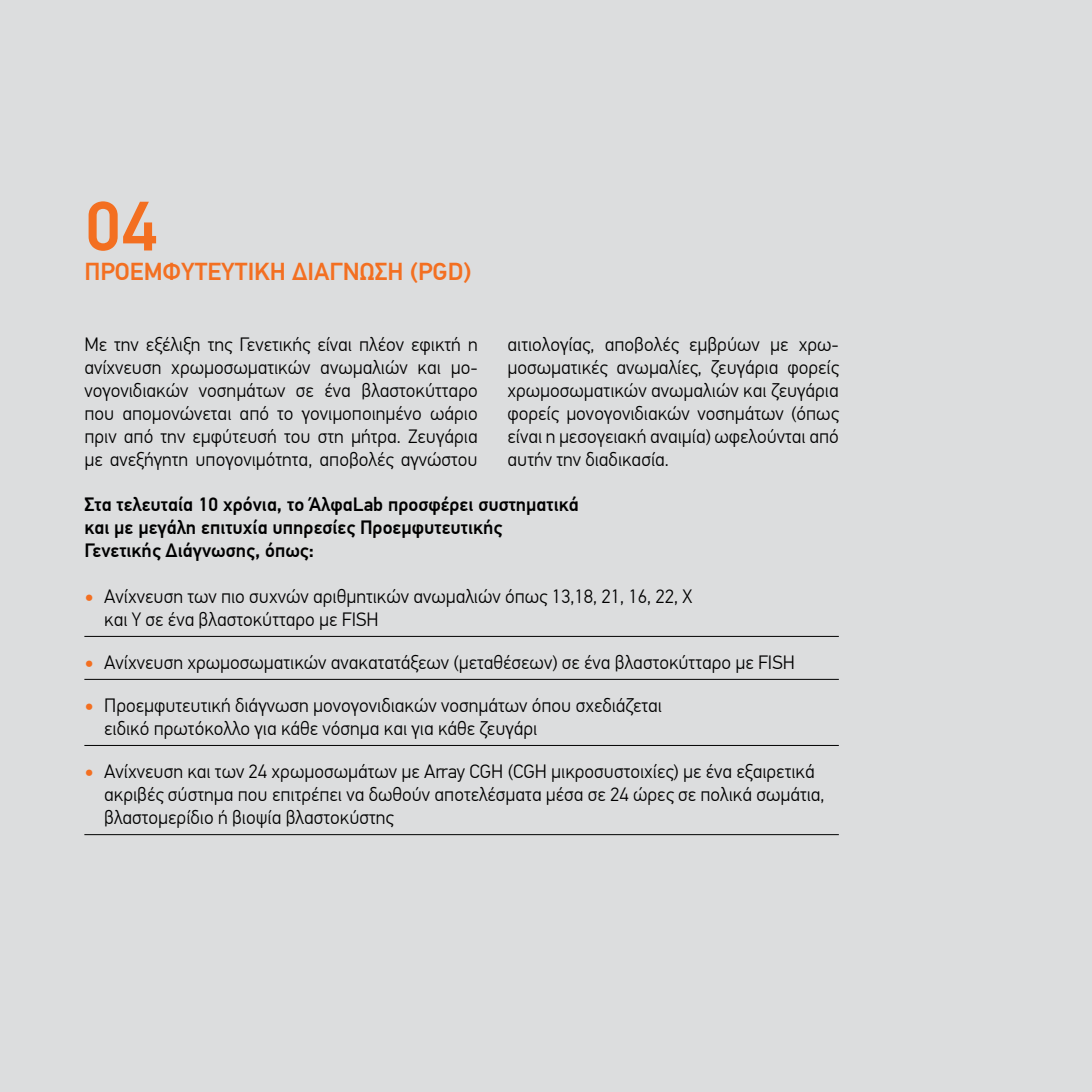
<style>
.page{position:relative;width:1092px;height:1092px;background:#fff}
.page>*{position:absolute;margin:0;border:0;box-sizing:border-box;transform-origin:0 0}
.t1{font:500 70px "PF Din Text Pro";color:#f36f21}
.t2{font:500 24.5px "PF Din Text Pro";color:#f36f21}
.t3{font:300 19.25px/23.1px "PF Din Text Pro";color:#000}
.t4{font:500 19.25px/23.1px "PF Din Text Pro";color:#000}
.s1{font-weight:900;color:#f36f21}
</style>
<div class="page">
<div style="left:0;top:0;width:1091px;height:1091px;background:#dcddde"></div>
<hr style="left:84px;top:636px;width:754px;height:1px;background:#000">
<hr style="left:84px;top:679px;width:754px;height:1px;background:#000">
<hr style="left:84px;top:745px;width:754px;height:1px;background:#000">
<hr style="left:84px;top:834px;width:754px;height:1px;background:#000">
<h1 class="t1" style="left:84px;top:184px;width:75px">04</h1>
<p class="t2" style="left:84px;top:257px;width:388px">ΠΡΟΕΜΦΥΤΕΥΤΙΚΗ ΔΙΑΓΝΩΣΗ (PGD)</p>
<p class="t3" style="left:84px;top:333px;width:395px;text-align:justify">Με την εξέλιξη της Γενετικής είναι πλέον εφικτή η ανίχνευση χρωμοσωματικών ανωμαλιών και μο&shy;νογονιδιακών νοσημάτων σε ένα βλαστοκύτταρο που απομονώνεται από το γονιμοποιημένο ωάριο πριν από την εμφύτευσή του στη μήτρα. Ζευγάρια με ανεξήγητη υπογονιμότητα, αποβολές αγνώστου</p>
<p class="t3" style="left:507px;top:333px;width:333px;text-align:justify">αιτιολογίας, αποβολές εμβρύων με χρω&shy;μοσωματικές ανωμαλίες, ζευγάρια φορείς χρωμοσωματικών ανωμαλιών και ζευγάρια φορείς μονογονιδιακών νοσημάτων (όπως είναι η μεσογειακή αναιμία) ωφελούνται από αυτήν την διαδικασία.</p>
<p class="t4" style="left:84px;top:492px;width:496px">Στα τελευταία 10 χρόνια, το ΆλφαLab προσφέρει συστηματικά και με μεγάλη επιτυχία υπηρεσίες Προεμφυτευτικής<br>Γενετικής Διάγνωσης, όπως:</p>
<p class="t3" style="left:104px;top:585px;width:589px;text-indent:-20px"><span class="s1">•</span> Ανίχνευση των πιο συχνών αριθμητικών ανωμαλιών όπως 13,18, 21, 16, 22, X και Y σε ένα βλαστοκύτταρο με FISH</p>
<p class="t3" style="left:84px;top:651px;width:712px"><span class="s1">•</span> Ανίχνευση χρωμοσωματικών ανακατατάξεων (μεταθέσεων) σε ένα βλαστοκύτταρο με FISH</p>
<p class="t3" style="left:104px;top:694px;width:559px;text-indent:-20px"><span class="s1">•</span> Προεμφυτευτική διάγνωση μονογονιδιακών νοσημάτων όπου σχεδιάζεται ειδικό πρωτόκολλο για κάθε νόσημα και για κάθε ζευγάρι</p>
<p class="t3" style="left:104px;top:760px;width:722px;text-indent:-20px"><span class="s1">•</span> Ανίχνευση και των 24 χρωμοσωμάτων με Array CGH (CGH μικροσυστοιχίες) με ένα εξαιρετικά ακριβές σύστημα που επιτρέπει να δωθούν αποτελέσματα μέσα σε 24 ώρες σε πολικά σωμάτια, βλαστομερίδιο ή βιοψία βλαστοκύστης</p>
</div>
